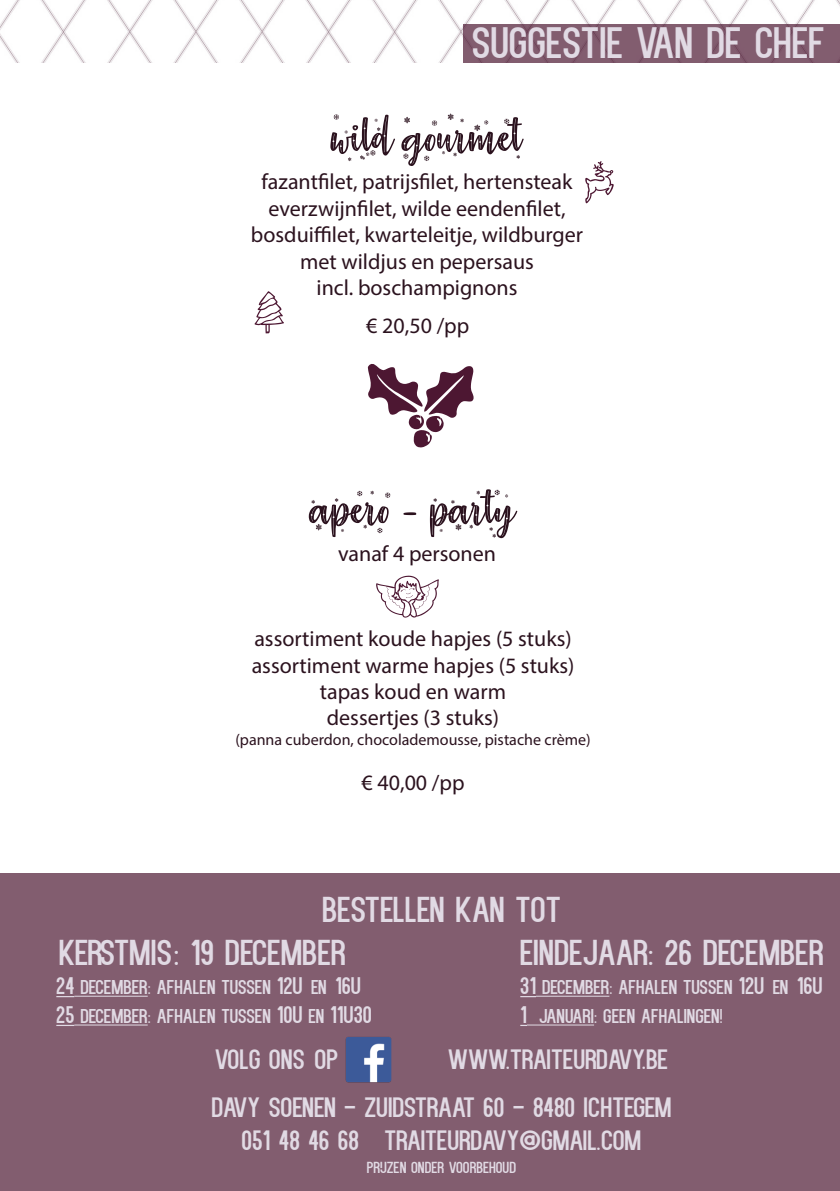
<style>
.page{position:relative;width:840px;height:1191px;background:#fff}
.page>*{position:absolute;margin:0;border:0;box-sizing:border-box;transform-origin:0 0}
.t1{font:120px "Austie Bost Christmas Doodles";color:#4d1732}
.t2{font:60px "The Perfect Christmas";color:#2b121e}
.t3{font:60px "Austie Bost Christmas Doodles";color:#4d1732}
.t4{font:44px "Kenzo";color:#e1dae4}
.t5{font:36px "Kenzo";color:#e1dae4}
.t6{font:28px "Kenzo";color:#e1dae4}
.t7{font:22px "Myriad Pro";color:#2b121e}
.t8{font:20px "Kenzo";color:#e1dae4}
.t9{font:16px "Myriad Pro";color:#2b121e}
.t10{font:16px "Kenzo";color:#e1dae4}
.s1{font-size:24px}
</style>
<div class="page">
<div style="left:0;top:873px;width:839px;height:318px;background:#825d6f"></div>
<img style="left:0;top:0;width:839px;height:63px">
<div style="left:463px;top:24px;width:376px;height:39px;background:#825d6f"></div>
<svg style="left:56px;top:996px;width:18px;height:1px"></svg>
<hr style="left:74px;top:995px;width:74px;height:1px;background:#e1dae4">
<svg style="left:56px;top:1024px;width:18px;height:2px"></svg>
<hr style="left:74px;top:1024px;width:74px;height:1px;background:#e1dae4">
<svg style="left:520px;top:996px;width:15px;height:1px"></svg>
<hr style="left:535px;top:995px;width:74px;height:1px;background:#e1dae4">
<svg style="left:520px;top:1024px;width:6px;height:2px"></svg>
<hr style="left:526px;top:1024px;width:67px;height:1px;background:#e1dae4">
<img style="left:345px;top:1037px;width:46px;height:45px">
<p class="t4" style="left:471px;top:17px;width:354px">SUGGESTIE VAN DE CHEF</p>
<p class="t2" style="left:331px;top:106px;width:192px">wild gourmet</p>
<p class="t7" style="left:261px;top:168px;width:312px">fazantfilet, patrijsfilet, hertensteak</p>
<p class="t7" style="left:268px;top:195px;width:298px">everzwijnfilet, wilde eendenfilet,</p>
<p class="t7" style="left:251px;top:221px;width:333px">bosduiffilet, kwarteleitje, wildburger</p>
<p class="t7" style="left:300px;top:248px;width:235px">met wildjus en pepersaus</p>
<p class="t7" style="left:316px;top:274px;width:202px">incl. boschampignons</p>
<p class="t3" style="left:583px;top:147px;width:32px">e</p>
<p class="t3" style="left:253px;top:277px;width:33px">K</p>
<p class="t7" style="left:366px;top:312px;width:104px">€ 20,50 /pp</p>
<p class="t1" style="left:365px;top:336px;width:112px">W</p>
<p class="t2" style="left:310px;top:478px;width:207px">apero - party</p>
<p class="t7" style="left:338px;top:539px;width:159px">vanaf 4 personen</p>
<p class="t3" style="left:375px;top:562px;width:66px">?</p>
<p class="t7" style="left:251px;top:651px;width:324px">assortiment warme hapjes (5 stuks)</p>
<p class="t7" style="left:319px;top:678px;width:188px">tapas koud en warm</p>
<p class="t7" style="left:326px;top:704px;width:174px">dessertjes (3 stuks)</p>
<p class="t9" style="left:235px;top:729px;width:356px">(panna cuberdon, chocolademousse, pistache crème)</p>
<p class="t7" style="left:361px;top:769px;width:104px">€ 40,00 /pp</p>
<p class="t7" style="left:254px;top:625px;width:318px">assortiment koude hapjes (5 stuks)</p>
<p class="t5" style="left:322px;top:888px;width:240px">BESTELLEN KAN TOT</p>
<p class="t5" style="left:59px;top:931px;width:288px">KERSTMIS: 19 DECEMBER</p>
<p class="t5" style="left:519px;top:931px;width:305px">EINDEJAAR: 26 DECEMBER</p>
<p class="t8" style="left:56px;top:975px;width:306px"><span class="s1">24</span> DECEMBER: AFHALEN TUSSEN <span class="s1">12U</span> EN <span class="s1">16U</span></p>
<p class="t8" style="left:56px;top:1004px;width:317px"><span class="s1">25</span> DECEMBER: AFHALEN TUSSEN <span class="s1">10U</span> EN <span class="s1">11U30</span></p>
<p class="t8" style="left:520px;top:975px;width:303px"><span class="s1">31</span> DECEMBER: AFHALEN TUSSEN <span class="s1">12U</span> EN <span class="s1">16U</span></p>
<p class="t8" style="left:520px;top:1004px;width:204px"><span class="s1">1</span> JANUARI: GEEN AFHALINGEN!</p>
<p class="t6" style="left:215px;top:1043px;width:125px">VOLG ONS OP</p>
<p class="t6" style="left:447px;top:1043px;width:221px">WWW.TRAITEURDAVY.BE</p>
<p class="t6" style="left:211px;top:1090px;width:461px">DAVY SOENEN - ZUIDSTRAAT 60 - 8480 ICHTEGEM</p>
<p class="t6" style="left:241px;top:1124px;width:401px">051 48 46 68 TRAITEURDAVY@GMAIL.COM</p>
<p class="t10" style="left:366px;top:1158px;width:151px">PRIJZEN ONDER VOORBEHOUD</p>
</div>
